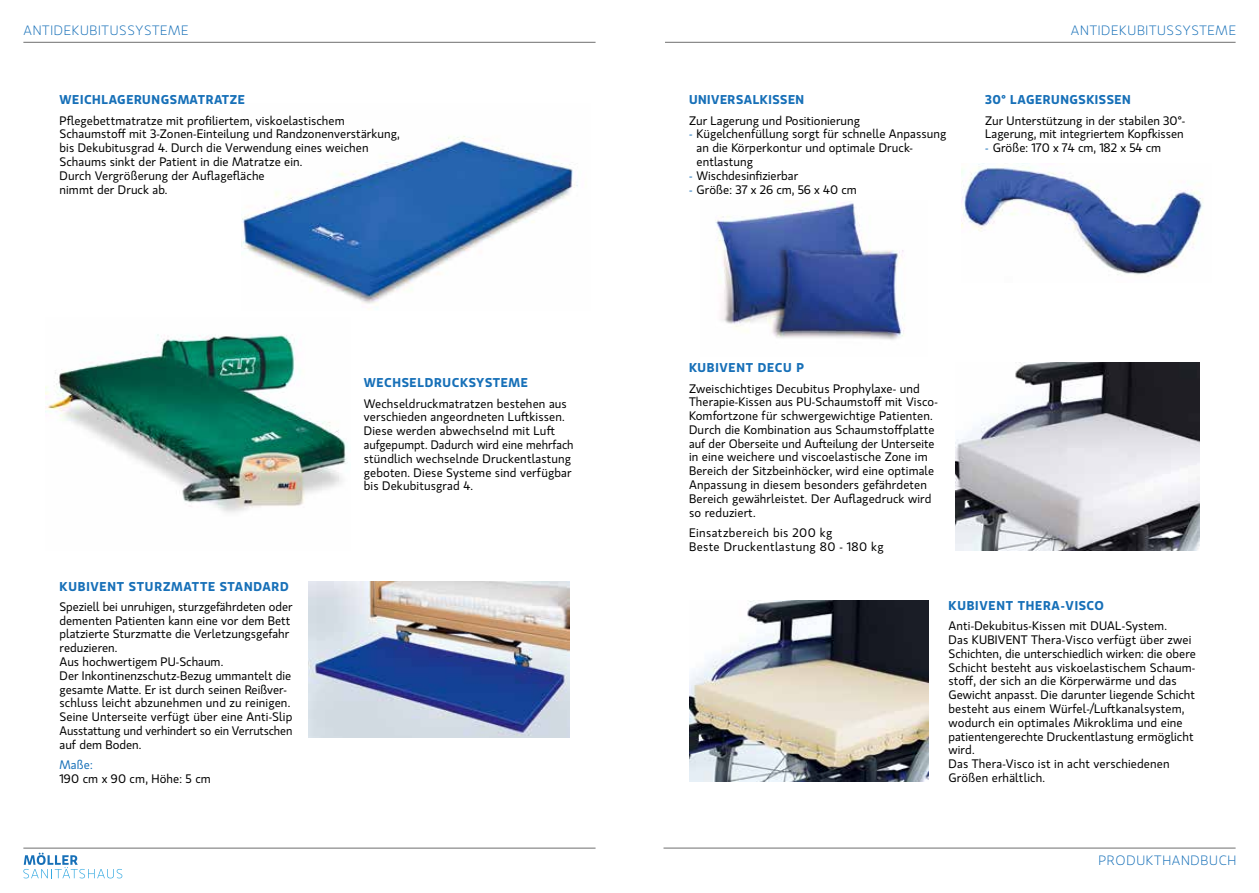
<style>
.page{position:relative;width:1259px;height:893px;background:#fff}
.page>*{position:absolute;margin:0;border:0;box-sizing:border-box;transform-origin:0 0}
.t1{font:300 13.5px "Gloriola Std";letter-spacing:.05em;color:#1770b8}
.t2{font:600 12.75px "Gloriola Std";letter-spacing:.05em;color:#1770b8}
.t3{font:12.3px/13.8px "Gloriola Std";letter-spacing:.005em;color:#000}
.t4{font:12.3px/13.8px "Gloriola Std";letter-spacing:.03em;color:#000}
.t5{font:12.3px "Gloriola Std";color:#1770b8}
.s1{color:#1770b8}
</style>
<div class="page">
<img style="left:715px;top:201px;width:190px;height:139px">
<svg style="left:23px;top:853px;width:99px;height:25px"></svg>
<hr style="left:23px;top:42px;width:572px;height:1px;background:#6e6e6e">
<hr style="left:23px;top:848px;width:572px;height:1px;background:#6e6e6e">
<hr style="left:665px;top:42px;width:570px;height:1px;background:#6e6e6e">
<hr style="left:663px;top:848px;width:572px;height:1px;background:#6e6e6e">
<img style="left:955px;top:363px;width:244px;height:188px">
<img style="left:689px;top:600px;width:239px;height:182px">
<img style="left:961px;top:164px;width:242px;height:112px">
<img style="left:46px;top:334px;width:302px;height:179px">
<img style="left:242px;top:136px;width:336px;height:174px">
<img style="left:308px;top:581px;width:262px;height:156px">
<p class="t1" style="left:24px;top:21px;width:166px">ANTIDEKUBITUSSYSTEME</p>
<p class="t1" style="left:1071px;top:21px;width:166px">ANTIDEKUBITUSSYSTEME</p>
<p class="t2" style="left:60px;top:91px;width:187px">WEICHLAGERUNGSMATRATZE</p>
<p class="t3" style="left:60px;top:113px;width:342px">Pflegebettmatratze mit profiliertem, viskoelastischem Schaumstoff mit 3-Zonen-Einteilung und Randzonenverstärkung, bis Dekubitusgrad 4. Durch die Verwendung eines weichen Schaums sinkt der Patient in die Matratze ein.<br>Durch Vergrößerung der Auflagefläche<br>nimmt der Druck ab.</p>
<p class="t2" style="left:60px;top:577px;width:231px">KUBIVENT STURZMATTE STANDARD</p>
<p class="t3" style="left:60px;top:599px;width:234px">Speziell bei unruhigen, sturzgefährdeten oder dementen Patienten kann eine vor dem Bett platzierte Sturzmatte die Verletzungsgefahr reduzieren.<br>Aus hochwertigem PU-Schaum.<br>Der Inkontinenzschutz-Bezug ummantelt die gesamte Matte. Er ist durch seinen Reißver&shy;schluss leicht abzunehmen und zu reinigen.<br>Seine Unterseite verfügt über eine Anti-Slip Ausstattung und verhindert so ein Verrutschen auf dem Boden.</p>
<p class="t5" style="left:60px;top:756px;width:35px">Maße:</p>
<p class="t3" style="left:60px;top:771px;width:153px">190 cm x 90 cm, Höhe: 5 cm</p>
<p class="t2" style="left:364px;top:374px;width:166px">WECHSELDRUCKSYSTEME</p>
<p class="t3" style="left:364px;top:396px;width:211px">Wechseldruckmatratzen bestehen aus verschieden angeordneten Luftkissen.<br>Diese werden abwechselnd mit Luft aufgepumpt. Dadurch wird eine mehrfach stündlich wechselnde Druckentlastung geboten. Diese Systeme sind verfügbar bis Dekubitusgrad 4.</p>
<p class="t2" style="left:689px;top:91px;width:117px">UNIVERSALKISSEN</p>
<p class="t3" style="left:689px;top:113px;width:172px">Zur Lagerung und Positionierung</p>
<p class="t3" style="left:696px;top:127px;width:251px;text-indent:-8px"><span class="s1">-</span> Kügelchenfüllung sorgt für schnelle Anpassung an die Körperkontur und optimale Druck&shy;entlastung</p>
<p class="t3" style="left:689px;top:168px;width:111px"><span class="s1">-</span> Wischdesinfizierbar</p>
<p class="t3" style="left:689px;top:182px;width:169px"><span class="s1">-</span> Größe: 37 x 26 cm, 56 x 40 cm</p>
<p class="t2" style="left:985px;top:91px;width:147px">30° LAGERUNGSKISSEN</p>
<p class="t3" style="left:985px;top:113px;width:201px">Zur Unterstützung in der stabilen 30°-<br>Lagerung, mit integriertem Kopfkissen</p>
<p class="t3" style="left:985px;top:141px;width:178px"><span class="s1">-</span> Größe: 170 x 74 cm, 182 x 54 cm</p>
<p class="t2" style="left:689px;top:359px;width:116px">KUBIVENT DECU P</p>
<p class="t3" style="left:689px;top:381px;width:250px">Zweischichtiges Decubitus Prophylaxe- und Therapie-Kissen aus PU-Schaumstoff mit Visco-Komfortzone für schwergewichtige Patienten.<br>Durch die Kombination aus Schaumstoffplatte auf der Oberseite und Auf-teilung der Unterseite in eine weichere und viscoelastische Zone im Bereich der Sitzbeinhöcker, wird eine optimale Anpassung in diesem besonders gefährdeten Bereich gewährleistet. Der Auflagedruck wird so reduziert.</p>
<p class="t4" style="left:689px;top:525px;width:196px">Einsatzbereich bis 200 kg<br>Beste Druckentlastung 80 - 180 kg</p>
<p class="t2" style="left:948px;top:597px;width:157px">KUBIVENT THERA-VISCO</p>
<p class="t3" style="left:948px;top:619px;width:249px">Anti-Dekubitus-Kissen mit DUAL-System.<br>Das KUBIVENT Thera-Visco verfügt über zwei Schichten, die unterschiedlich wirken: die obere Schicht besteht aus viskoelastischem Schaum&shy;stoff, der sich an die Körperwärme und das Gewicht anpasst. Die darunter liegende Schicht besteht aus einem Würfel-/Luftkanalsystem, wodurch ein optimales Mikroklima und eine patientengerechte Druckentlastung ermöglicht wird.<br>Das Thera-Visco ist in acht verschiedenen Größen erhältlich.</p>
<p class="t1" style="left:1098px;top:851px;width:139px">PRODUKTHANDBUCH</p>
</div>
